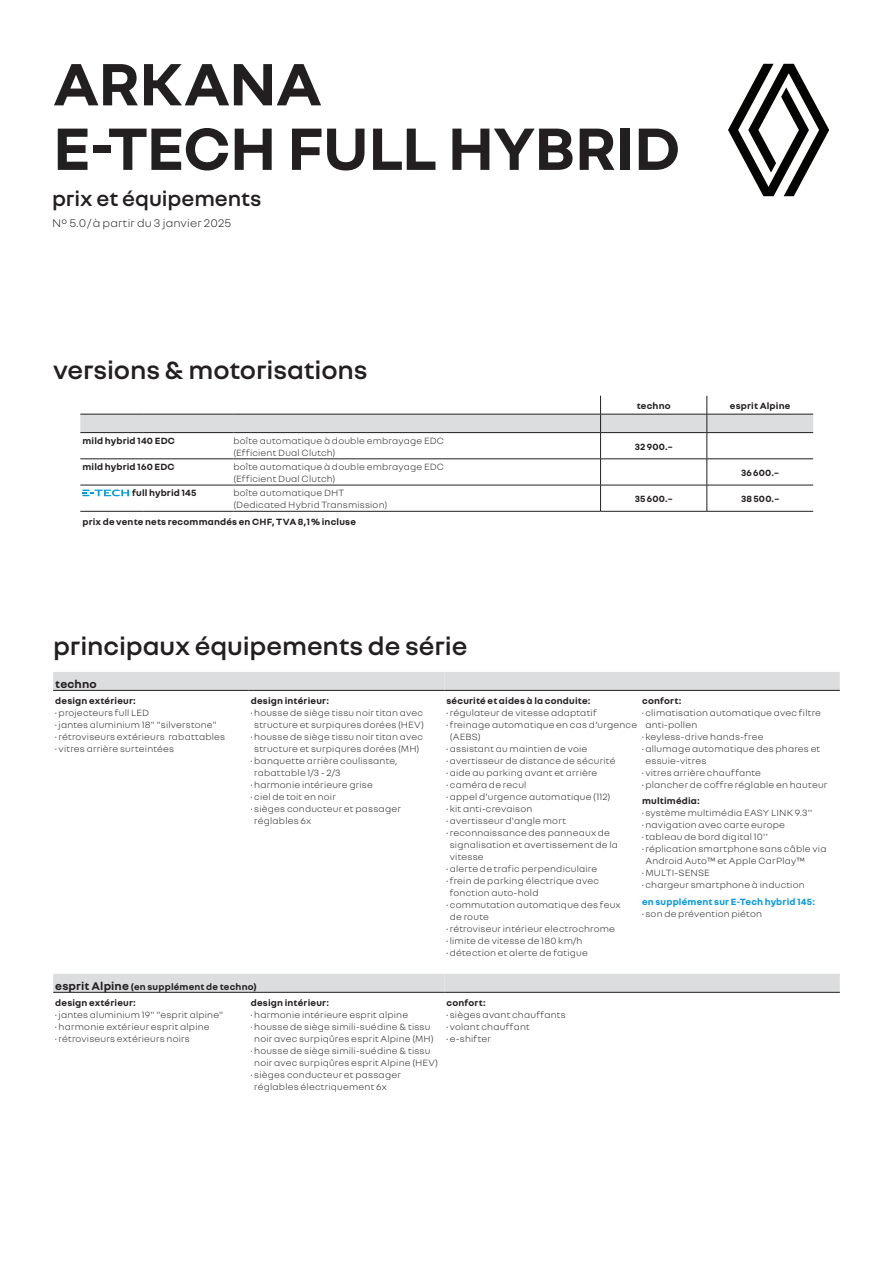
<style>
.page{position:relative;width:893px;height:1263px;background:#fff}
.page>*{position:absolute;margin:0;border:0;box-sizing:border-box;transform-origin:0 0}
.COUV_titre_niveau_2{font:700 64.5px "Nouvel R";letter-spacing:-.01em;color:#231f20}
.Texte_titre{font:600 27px "Nouvel R";letter-spacing:-.005em;color:#231f20}
.COUV_soustitre{font:600 22.5px "Nouvel R";letter-spacing:-.005em;color:#231f20}
.Texte_titre-2{font:300 12px "Nouvel R";letter-spacing:.01em;color:#231f20}
.Texte_tableau_titre{font:700 12px "Nouvel R";letter-spacing:.015em;color:#231f20}
.Texte_tableau_couran{font:300 9.75px/12px "Nouvel R";letter-spacing:.02em;color:#231f20}
.Texte_tableau_couran-2{font:700 9.75px "Nouvel R";letter-spacing:.02em;color:#231f20}
.Texte_tableau_titre-2{font:700 9.75px "Nouvel R";letter-spacing:.02em;color:#231f20}
.Titel_mit_Abstand_na{font:700 9.75px "Nouvel R";letter-spacing:.02em;color:#231f20}
.Titel_mit_Abstand_na-2{font:700 9.75px "Nouvel R";letter-spacing:.02em;color:#0097db}
.Texte_tableau_tettie{font:700 9.75px "Nouvel R";letter-spacing:.02em;color:#231f20}
.s1{font-size:12px}
</style>
<div class="page">
<svg style="left:728px;top:64px;width:101px;height:132px"></svg>
<svg style="left:53px;top:672px;width:391px;height:320px"></svg>
<svg style="left:444px;top:672px;width:396px;height:320px"></svg>
<hr style="left:53px;top:992px;width:196px;height:1px;background:#231f20">
<hr style="left:249px;top:992px;width:195px;height:1px;background:#231f20">
<hr style="left:53px;top:690px;width:196px;height:1px;background:#231f20">
<hr style="left:249px;top:690px;width:195px;height:1px;background:#231f20">
<hr style="left:444px;top:690px;width:196px;height:1px;background:#231f20">
<hr style="left:640px;top:690px;width:200px;height:1px;background:#231f20">
<hr style="left:444px;top:992px;width:196px;height:1px;background:#231f20">
<hr style="left:640px;top:992px;width:200px;height:1px;background:#231f20">
<hr style="left:80px;top:511px;width:63px;height:1px;background:#231f20">
<hr style="left:143px;top:511px;width:90px;height:1px;background:#231f20">
<hr style="left:233px;top:511px;width:368px;height:1px;background:#231f20">
<hr style="left:601px;top:511px;width:106px;height:1px;background:#231f20">
<hr style="left:707px;top:511px;width:106px;height:1px;background:#231f20">
<svg style="left:80px;top:396px;width:733px;height:115px"></svg>
<p class="COUV_titre_niveau_2" style="left:53px;top:42px;width:271px">ARKANA</p>
<p class="COUV_titre_niveau_2" style="left:53px;top:107px;width:629px">E-TECH FULL HYBRID</p>
<p class="COUV_soustitre" style="left:52px;top:184px;width:211px">prix et équipements</p>
<p class="Texte_titre-2" style="left:52px;top:216px;width:181px">Nº 5.0/à partir du 3 janvier 2025</p>
<p class="Texte_titre" style="left:53px;top:352px;width:316px">versions &amp; motorisations</p>
<p class="Texte_tableau_couran-2" style="left:82px;top:434px;width:94px">mild hybrid 140 EDC</p>
<p class="Texte_tableau_couran" style="left:233px;top:434px;width:212px">boîte automatique à double embrayage EDC</p>
<p class="Texte_tableau_couran" style="left:233px;top:446px;width:104px">(Efficient Dual Clutch)</p>
<p class="Texte_tableau_couran-2" style="left:82px;top:460px;width:94px">mild hybrid 160 EDC</p>
<p class="Texte_tableau_couran" style="left:233px;top:460px;width:212px">boîte automatique à double embrayage EDC</p>
<p class="Texte_tableau_couran" style="left:233px;top:472px;width:104px">(Efficient Dual Clutch)</p>
<p class="Texte_tableau_couran-2" style="left:132px;top:487px;width:66px">full hybrid 145</p>
<p class="Texte_tableau_couran" style="left:233px;top:487px;width:112px">boîte automatique DHT</p>
<p class="Texte_tableau_couran" style="left:233px;top:499px;width:155px">(Dedicated Hybrid Transmission)</p>
<p class="Texte_tableau_couran-2" style="left:82px;top:515px;width:275px">prix de vente nets recommandés en CHF, TVA 8,1% incluse</p>
<p class="Texte_titre" style="left:53px;top:629px;width:416px">principaux équipements de série</p>
<p class="Texte_tableau_tettie" style="left:637px;top:399px;width:35px">techno</p>
<p class="Texte_tableau_tettie" style="left:730px;top:399px;width:62px">esprit Alpine</p>
<p class="Texte_tableau_couran-2" style="left:635px;top:440px;width:39px">32900.–</p>
<p class="Texte_tableau_couran-2" style="left:741px;top:466px;width:40px">36600.–</p>
<p class="Texte_tableau_couran-2" style="left:635px;top:493px;width:40px">35600.–</p>
<p class="Texte_tableau_couran-2" style="left:741px;top:493px;width:40px">38500.–</p>
<p class="Texte_tableau_titre" style="left:55px;top:676px;width:43px">techno</p>
<p class="Texte_tableau_couran-2" style="left:55px;top:695px;width:82px">design extérieur:</p>
<p class="Texte_tableau_couran" style="left:55px;top:706px;width:95px">• projecteurs full LED</p>
<p class="Texte_tableau_couran" style="left:55px;top:718px;width:163px">• jantes aluminium 18" "silverstone"</p>
<p class="Texte_tableau_couran" style="left:55px;top:730px;width:171px">• rétroviseurs extérieurs rabattables</p>
<p class="Texte_tableau_couran" style="left:55px;top:742px;width:120px">• vitres arrière surteintées</p>
<p class="Titel_mit_Abstand_na" style="left:251px;top:695px;width:80px">design intérieur:</p>
<p class="Texte_tableau_couran" style="left:251px;top:706px;width:175px;text-align:center">• housse de siège tissu noir titan avec structure et surpiqures dorées (HEV)</p>
<p class="Texte_tableau_couran" style="left:251px;top:730px;width:174px;text-align:center">• housse de siège tissu noir titan avec structure et surpiqures dorées (MH)</p>
<p class="Texte_tableau_couran" style="left:254px;top:754px;width:144px;text-indent:-3px">• banquette arrière coulissante, rabattable 1/3 - 2/3</p>
<p class="Texte_tableau_couran" style="left:251px;top:778px;width:124px">• harmonie intérieure grise</p>
<p class="Texte_tableau_couran" style="left:251px;top:790px;width:87px">• ciel de toit en noir</p>
<p class="Texte_tableau_couran" style="left:254px;top:802px;width:148px;text-indent:-3px">• sièges conducteur et passager réglables 6x</p>
<p class="Texte_tableau_titre-2" style="left:55px;top:980px;width:203px"><span class="s1">esprit Alpine</span> (en supplément de techno)</p>
<p class="Texte_tableau_couran-2" style="left:55px;top:996px;width:82px">design extérieur:</p>
<p class="Texte_tableau_couran" style="left:55px;top:1008px;width:169px">• jantes aluminium 19" "esprit alpine"</p>
<p class="Texte_tableau_couran" style="left:55px;top:1020px;width:156px">• harmonie extérieur esprit alpine</p>
<p class="Texte_tableau_couran" style="left:55px;top:1032px;width:136px">• rétroviseurs extérieurs noirs</p>
<p class="Titel_mit_Abstand_na" style="left:251px;top:996px;width:80px">design intérieur:</p>
<p class="Texte_tableau_couran" style="left:251px;top:1008px;width:159px">• harmonie intérieure esprit alpine</p>
<p class="Texte_tableau_couran" style="left:251px;top:1020px;width:184px;text-align:center">• housse de siège simili-suédine &amp; tissu noir avec surpiqûres esprit Alpine (MH)</p>
<p class="Texte_tableau_couran" style="left:254px;top:1044px;width:186px;text-indent:-3px">• housse de siège simili-suédine &amp; tissu noir avec surpiqûres esprit Alpine (HEV)</p>
<p class="Texte_tableau_couran" style="left:254px;top:1068px;width:148px;text-indent:-3px">• sièges conducteur et passager réglables électriquement 6x</p>
<p class="Texte_tableau_couran-2" style="left:446px;top:695px;width:145px">sécurité et aides à la conduite:</p>
<p class="Texte_tableau_couran" style="left:446px;top:706px;width:152px">• régulateur de vitesse adaptatif</p>
<p class="Texte_tableau_couran" style="left:450px;top:718px;width:189px;text-indent:-3px">• freinage automatique en cas d’urgence (AEBS)</p>
<p class="Texte_tableau_couran" style="left:446px;top:742px;width:142px">• assistant au maintien de voie</p>
<p class="Texte_tableau_couran" style="left:446px;top:754px;width:171px">• avertisseur de distance de sécurité</p>
<p class="Texte_tableau_couran" style="left:446px;top:766px;width:152px">• aide au parking avant et arrière</p>
<p class="Texte_tableau_couran" style="left:446px;top:778px;width:81px">• caméra de recul</p>
<p class="Texte_tableau_couran" style="left:446px;top:790px;width:165px">• appel d’urgence automatique (112)</p>
<p class="Texte_tableau_couran" style="left:446px;top:802px;width:87px">• kit anti-crevaison</p>
<p class="Texte_tableau_couran" style="left:446px;top:814px;width:121px">• avertisseur d'angle mort</p>
<p class="Texte_tableau_couran" style="left:450px;top:826px;width:170px;text-indent:-3px">• reconnaissance des panneaux de signalisation et avertissement de la vitesse</p>
<p class="Texte_tableau_couran" style="left:446px;top:862px;width:152px">• alerte de trafic perpendiculaire</p>
<p class="Texte_tableau_couran" style="left:450px;top:874px;width:151px;text-indent:-3px">• frein de parking électrique avec fonction auto-hold</p>
<p class="Texte_tableau_couran" style="left:450px;top:898px;width:172px;text-indent:-3px">• commutation automatique des feux de route</p>
<p class="Texte_tableau_couran" style="left:446px;top:922px;width:170px">• rétroviseur intérieur electrochrome</p>
<p class="Texte_tableau_couran" style="left:446px;top:934px;width:137px">• limite de vitesse de 180 km/h</p>
<p class="Texte_tableau_couran" style="left:446px;top:946px;width:143px">• détection et alerte de fatigue</p>
<p class="Texte_tableau_couran-2" style="left:642px;top:695px;width:41px">confort:</p>
<p class="Texte_tableau_couran" style="left:645px;top:706px;width:177px;text-indent:-3px">• climatisation automatique avec filtre anti-pollen</p>
<p class="Texte_tableau_couran" style="left:642px;top:730px;width:123px">• keyless-drive hands-free</p>
<p class="Texte_tableau_couran" style="left:645px;top:742px;width:176px;text-indent:-3px">• allumage automatique des phares et essuie-vitres</p>
<p class="Texte_tableau_couran" style="left:642px;top:766px;width:121px">• vitres arrière chauffante</p>
<p class="Texte_tableau_couran" style="left:642px;top:778px;width:187px">• plancher de coffre réglable en hauteur</p>
<p class="Texte_tableau_couran-2" style="left:642px;top:795px;width:59px">multimédia:</p>
<p class="Texte_tableau_couran" style="left:642px;top:807px;width:172px">• système multimédia EASY LINK 9.3''</p>
<p class="Texte_tableau_couran" style="left:642px;top:819px;width:144px">• navigation avec carte europe</p>
<p class="Texte_tableau_couran" style="left:642px;top:831px;width:127px">• tableau de bord digital 10''</p>
<p class="Texte_tableau_couran" style="left:645px;top:843px;width:183px;text-indent:-3px">• réplication smartphone sans câble via<br>Android Auto™ et Apple CarPlay™</p>
<p class="Texte_tableau_couran" style="left:642px;top:867px;width:69px">• MULTI-SENSE</p>
<p class="Texte_tableau_couran" style="left:642px;top:879px;width:164px">• chargeur smartphone à induction</p>
<p class="Titel_mit_Abstand_na-2" style="left:642px;top:895px;width:174px">en supplément sur E-Tech hybrid 145:</p>
<p class="Texte_tableau_couran" style="left:642px;top:907px;width:121px">• son de prévention piéton</p>
<p class="Texte_tableau_couran-2" style="left:446px;top:996px;width:41px">confort:</p>
<p class="Texte_tableau_couran" style="left:446px;top:1008px;width:121px">• sièges avant chauffants</p>
<p class="Texte_tableau_couran" style="left:446px;top:1020px;width:85px">• volant chauffant</p>
<p class="Texte_tableau_couran" style="left:446px;top:1032px;width:46px">• e-shifter</p>
</div>
